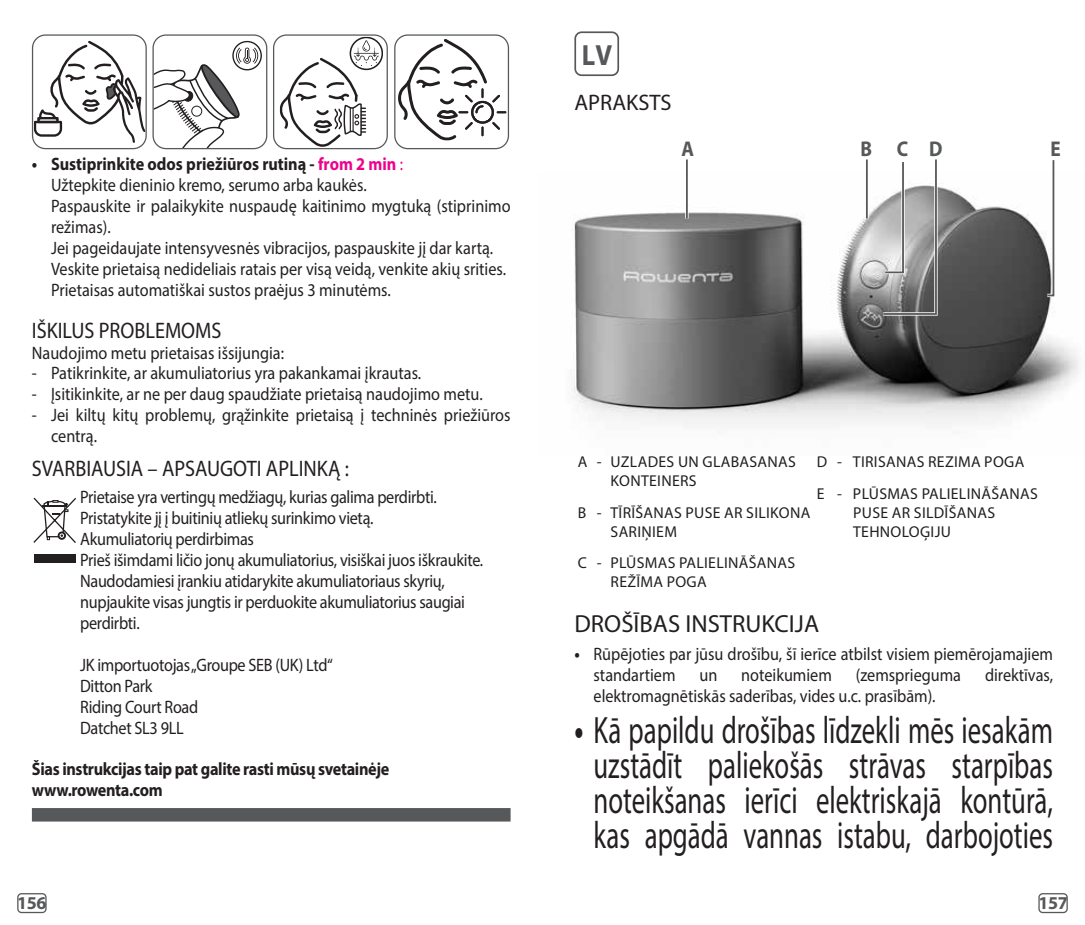
<style>
.page{position:relative;width:1085px;height:925px;background:#fff}
.page>*{position:absolute;margin:0;border:0;box-sizing:border-box;transform-origin:0 0}
.t1{font:38.25px/34.9px "Myriad Pro";color:#231f20;text-align:center;scale:.7 1}
.t2{font:700 29.25px "Myriad Pro";color:#57585a;scale:.9 1}
.t3{font:24.75px "Myriad Pro";color:#231f20}
.t4{font:22.5px "Myriad Pro";color:#231f20;scale:.9 1}
.t5{font:22.5px "Myriad Pro";color:#231f20}
.t6{font:700 21.38px "Myriad Pro";color:#57585a;scale:.9 1}
.t7{font:700 18.22px "Myriad Pro";letter-spacing:-.025em;color:#57585a}
.t8{font:18px/20.9px "Myriad Pro";color:#231f20;scale:.9 1}
.t9{font:18px/20.9px "Myriad Pro";letter-spacing:-.02em;color:#231f20;scale:.9 1}
.t10{font:700 18px/20.9px "Myriad Pro";letter-spacing:-.02em;color:#231f20;scale:.9 1}
.t11{font:15.75px/18.9px "Myriad Pro";letter-spacing:.02em;color:#231f20}
.s1{font-weight:700}
.s2{font-weight:700;color:#ed028c}
.s3{color:#ed028c}
</style>
<div class="page">
<div style="left:17px;top:893px;width:30px;height:20px;border:1px solid #57585a;border-radius:4px"></div>
<div style="left:1038px;top:893px;width:29px;height:20px;border:1px solid #57585a;border-radius:4px"></div>
<div style="left:32px;top:808px;width:478px;height:13px;background:#57585a"></div>
<svg style="left:279px;top:37px;width:104px;height:110px"></svg>
<div style="left:273px;top:34px;width:115px;height:115px;border:1px solid #57585a;border-radius:13px"></div>
<svg style="left:398px;top:39px;width:109px;height:102px"></svg>
<div style="left:394px;top:34px;width:115px;height:115px;border:1px solid #57585a;border-radius:13px"></div>
<svg style="left:34px;top:41px;width:111px;height:102px"></svg>
<div style="left:32px;top:34px;width:115px;height:115px;border:1px solid #57585a;border-radius:13px"></div>
<svg style="left:154px;top:41px;width:108px;height:107px"></svg>
<div style="left:152px;top:34px;width:115px;height:115px;border:1px solid #57585a;border-radius:13px"></div>
<svg style="left:33px;top:498px;width:43px;height:45px"></svg>
<div style="left:34px;top:554px;width:41px;height:8px;background:#231f20"></div>
<div style="left:574px;top:31px;width:45px;height:45px;border:2px solid #57585a;border-radius:6px"></div>
<img style="left:572px;top:187px;width:507px;height:238px">
<hr style="left:685px;top:159px;width:3px;height:59px;background:#fff">
<hr style="left:865px;top:159px;width:3px;height:59px;background:#fff">
<hr style="left:686px;top:159px;width:1px;height:59px;background:#57585a">
<hr style="left:865px;top:159px;width:2px;height:59px;background:#57585a">
<svg style="left:879px;top:159px;width:60px;height:158px"></svg>
<svg style="left:1043px;top:160px;width:13px;height:139px"></svg>
<p class="t8" style="left:51px;top:153px;width:512px;text-indent:-19px"><span class="s1">• Sustiprinkite odos priežiūros rutiną -</span> <span class="s2">from 2 min</span> <span class="s3">:<br></span>Užtepkite dieninio kremo, serumo arba kaukės.<br>Paspauskite ir palaikykite nuspaudę kaitinimo mygtuką (stiprinimo režimas).<br>Jei pageidaujate intensyvesnės vibracijos, paspauskite jį dar kartą.<br>Veskite prietaisą nedideliais ratais per visą veidą, venkite akių srities.<br>Prietaisas automatiškai sustos praėjus 3 minutėms.</p>
<p class="t4" style="left:32px;top:316px;width:212px">IŠKILUS PROBLEMOMS</p>
<p class="t8" style="left:32px;top:342px;width:282px">Naudojimo metu prietaisas išsijungia:</p>
<p class="t8" style="left:32px;top:363px;width:434px">- Patikrinkite, ar akumuliatorius yra pakankamai įkrautas.</p>
<p class="t8" style="left:32px;top:384px;width:502px">- Įsitikinkite, ar ne per daug spaudžiate prietaisą naudojimo metu.</p>
<p class="t8" style="left:51px;top:405px;width:512px;text-indent:-19px">- Jei kiltų kitų problemų, grąžinkite prietaisą į techninės priežiūros centrą.</p>
<p class="t4" style="left:32px;top:454px;width:354px">SVARBIAUSIA – APSAUGOTI APLINKĄ :</p>
<p class="t9" style="left:80px;top:486px;width:449px">Prietaise yra vertingų medžiagų, kurias galima perdirbti.<br>Pristatykite jį į buitinių atliekų surinkimo vietą.<br>Akumuliatorių perdirbimas<br>Prieš išimdami ličio jonų akumuliatorius, visiškai juos iškraukite.<br>Naudodamiesi įrankiu atidarykite akumuliatoriaus skyrių, nupjaukite visas jungtis ir perduokite akumuliatorius saugiai perdirbti.</p>
<p class="t9" style="left:80px;top:654px;width:282px">JK importuotojas „Groupe SEB (UK) Ltd“<br>Ditton Park<br>Riding Court Road<br>Datchet SL3 9LL</p>
<p class="t10" style="left:32px;top:758px;width:398px">Šias instrukcijas taip pat galite rasti mūsų svetainėje www.rowenta.com</p>
<h2 class="t2" style="left:581px;top:36px;width:35px">LV</h2>
<p class="t5" style="left:574px;top:89px;width:99px">APRAKSTS</p>
<p class="t6" style="left:681px;top:135px;width:16px">A</p>
<p class="t6" style="left:860px;top:135px;width:93px">BCD</p>
<p class="t6" style="left:1050px;top:135px;width:13px">E</p>
<p class="t11" style="left:610px;top:452px;width:187px;text-indent:-33px">A - UZLĀDES UN GLABĀŠANAS<br>KONTEINERS</p>
<p class="t11" style="left:610px;top:503px;width:201px;text-indent:-33px">B - TĪRĪŠANAS PUSE AR SILIKONA<br>SARIŅIEM</p>
<p class="t11" style="left:610px;top:553px;width:186px;text-indent:-33px">C - PLŪSMAS PALIELINĀŠANAS<br>REŽĪMA POGA</p>
<p class="t11" style="left:816px;top:446px;width:222px;line-height:31.7px">D - TĪRĪŠANAS REŽĪMA POGA<br>E - PLŪSMAS PALIELINĀŠANAS</p>
<p class="t11" style="left:853px;top:503px;width:143px">PUSE AR SILDĪŠANAS<br>TEHNOLOĢIJU</p>
<h3 class="t3" style="left:574px;top:609px;width:246px">DROŠĪBAS INSTRUKCIJA</h3>
<p class="t8" style="left:593px;top:643px;width:512px;text-indent:-19px"><span class="s1">•</span> Rūpējoties par jūsu drošību, šī ierīce atbilst visiem piemērojamajiem standartiem</p>
<p class="t8" style="left:699px;top:664px;width:21px">un</p>
<p class="t8" style="left:741px;top:664px;width:102px">noteikumiem</p>
<p class="t8" style="left:855px;top:664px;width:118px">(zemsprieguma</p>
<p class="t8" style="left:984px;top:664px;width:77px">direktīvas,</p>
<p class="t8" style="left:593px;top:685px;width:381px">elektromagnētiskās saderības, vides u.c. prasībām).</p>
<h1 class="t1" style="left:574px;top:712px;width:685px"><span class="s1">•</span> Kā papildu drošības līdzekli mēs iesakām uzstādīt paliekošās strāvas starpības noteikšanas ierīci elektriskajā kontūrā, kas apgādā vannas istabu, darbojoties</h1>
<p class="t7" style="left:17px;top:891px;width:31px">156</p>
<p class="t7" style="left:1038px;top:891px;width:31px">157</p>
</div>
